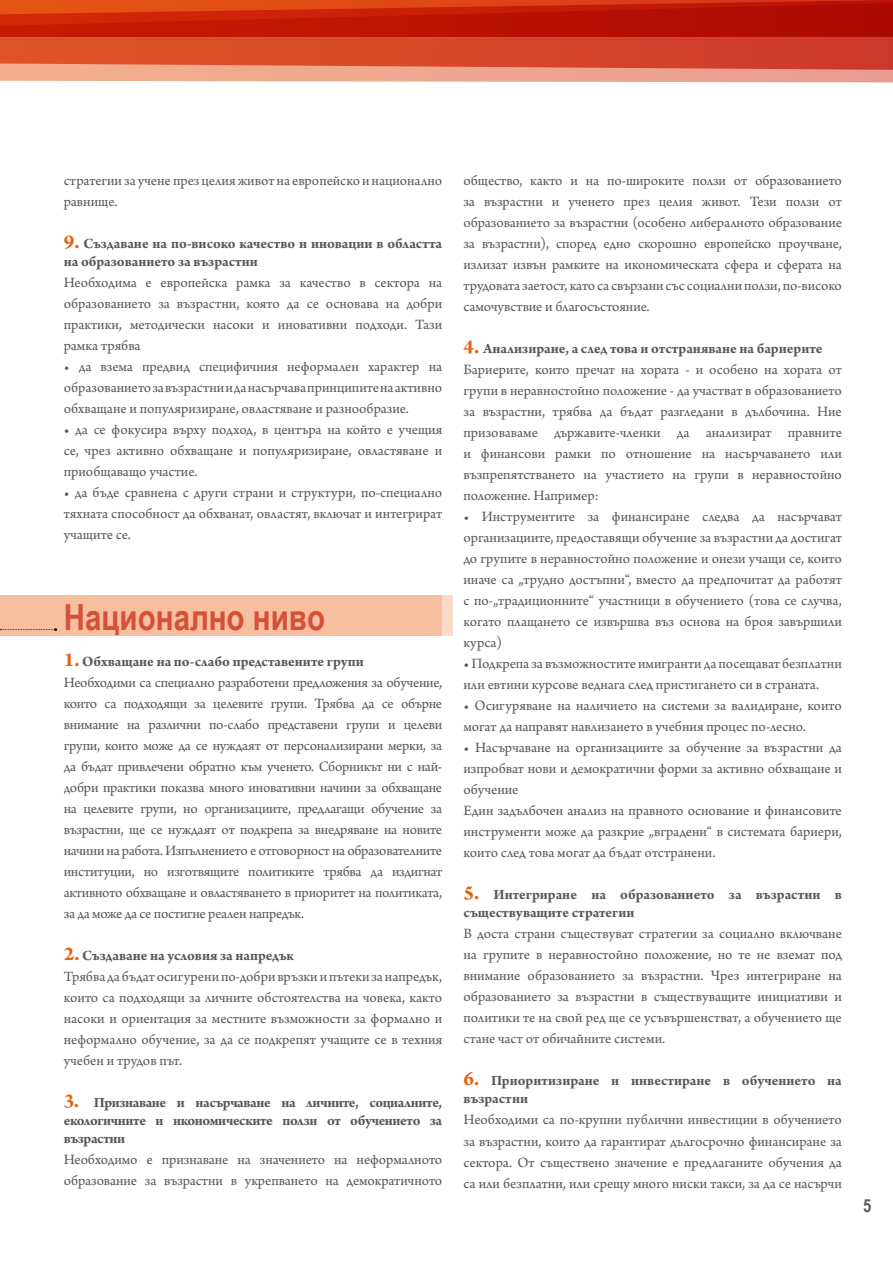
<style>
.page{position:relative;width:893px;height:1263px;background:#fff}
.page>*{position:absolute;margin:0;border:0;box-sizing:border-box;transform-origin:0 0}
.t1{font:700 36px "Arial Narrow";color:#d65038}
.t2{font:700 18px "Arial Narrow";color:#58585a}
.t3{font:15px/21px "Arno Pro";letter-spacing:-.005em;color:#58585a}
.t4{font:700 15px/18px "Arno Pro";letter-spacing:-.005em;color:#58585a}
.s1{font-size:21px;color:#e95e0f}
.s2{font-weight:700;font-size:21px;color:#e95e0f}
.s3{font-weight:700}
</style>
<div class="page">
<svg style="left:0;top:0;width:893px;height:3px;background:#db4114"></svg>
<svg style="left:0;top:3px;width:893px;height:79px;background:#d1472e"></svg>
<div style="left:0;top:595px;width:452px;height:40px;background:#f6bfa0"></div>
<svg style="left:0;top:628px;width:57px;height:3px"></svg>
<p class="t3" style="left:64px;top:171px;width:380px">стратегии за учене през целия живот на европейско и национално равнище.</p>
<p class="t4" style="left:64px;top:236px;width:380px"><span class="s1">9.</span> Създаване на по-високо качество и иновации в областта на образованието за възрастни</p>
<p class="t3" style="left:64px;top:273px;width:380px;text-align:justify">Необходима е европейска рамка за качество в сектора на образованието за възрастни, която да се основава на добри практики, методически насоки и иновативни подходи. Тази рамка трябва</p>
<p class="t3" style="left:64px;top:357px;width:380px;text-align:justify">• да взема предвид специфичния неформален характер на образованието за възрастни и да насърчава принципите на активно обхващане и популяризиране, овластяване и разнообразие.</p>
<p class="t3" style="left:64px;top:420px;width:380px;text-align:justify">• да се фокусира върху подход, в центъра на който е учещия се, чрез активно обхващане и популяризиране, овластяване и приобщаващо участие.</p>
<p class="t3" style="left:64px;top:483px;width:380px;text-align:justify">• да бъде сравнена с други страни и структури, по-специално тяхната способност да обхванат, овластят, включат и интегрират учащите се.</p>
<h1 class="t1" style="left:64px;top:590px;width:263px">Национално ниво</h1>
<p class="t3" style="left:64px;top:652px;width:380px"><span class="s2">1.</span> <span class="s3">Обхващане на по-слабо представените групи<br></span>Необходими са специално разработени предложения за обучение, които са подходящи за целевите групи. Трябва да се обърне внимание на различни по-слабо представени групи и целеви групи, които може да се нуждаят от персонализирани мерки, за да бъдат привлечени обратно към ученето. Сборникът ни с най&shy;добри практики показва много иновативни начини за обхващане на целевите групи, но организациите, предлагащи обучение за възрастни, ще се нуждаят от подкрепа за внедряване на новите начини на работа. Изпълнението е отговорност на образователните институции, но изготвящите политиките трябва да издигнат активното обхващане и овластяването в приоритет на политиката, за да може да се постигне реален напредък.</p>
<p class="t3" style="left:64px;top:946px;width:380px"><span class="s2">2.</span> <span class="s3">Създаване на условия за напредък<br></span>Трябва да бъдат осигурени по-добри връзки и пътеки за напредък, които са подходящи за личните обстоятелства на човека, както насоки и ориентация за местните възможности за формално и неформално обучение, за да се подкрепят учащите се в техния учебен и трудов път.</p>
<p class="t4" style="left:64px;top:1094px;width:380px;text-align:justify"><span class="s1">3.</span> Признаване и насърчаване на личните, социалните, екологичните и икономическите ползи от обучението за възрастни</p>
<p class="t3" style="left:64px;top:1150px;width:380px">Необходимо е признаване на значението на неформалното образование за възрастни в укрепването на демократичното</p>
<p class="t3" style="left:463px;top:171px;width:380px;text-align:justify">общество, както и на по-широките ползи от образованието за възрастни и ученето през целия живот. Тези ползи от образованието за възрастни (особено либералното образование за възрастни), според едно скорошно европейско проучване, излизат извън рамките на икономическата сфера и сферата на трудовата заетост, като са свързани със социални ползи, по-високо самочувствие и благосъстояние.</p>
<p class="t3" style="left:463px;top:339px;width:380px"><span class="s2">4.</span> <span class="s3">Анализиране, а след това и отстраняване на бариерите </span>Бариерите, които пречат на хората - и особено на хората от групи в неравностойно положение - да участват в образованието за възрастни, трябва да бъдат разгледани в дълбочина. Ние призоваваме държавите-членки да анализират правните и финансови рамки по отношение на насърчаването или възпрепятстването на участието на групи в неравностойно положение. Например:</p>
<p class="t3" style="left:463px;top:507px;width:380px;text-align:justify">• Инструментите за финансиране следва да насърчават организациите, предоставящи обучение за възрастни да достигат до групите в неравностойно положение и онези учащи се, които иначе са „трудно достъпни“, вместо да предпочитат да работят с по-„традиционните“ участници в обучението (това се случва, когато плащането се извършва въз основа на броя завършили курса)</p>
<p class="t3" style="left:463px;top:654px;width:380px">• Подкрепа за възможностите имигранти да посещават безплатни или евтини курсове веднага след пристигането си в страната.</p>
<p class="t3" style="left:463px;top:696px;width:380px">• Осигуряване на наличието на системи за валидиране, които могат да направят навлизането в учебния процес по-лесно.</p>
<p class="t3" style="left:463px;top:738px;width:380px">• Насърчаване на организациите за обучение за възрастни да изпробват нови и демократични форми за активно обхващане и обучение<br>Един задълбочен анализ на правното основание и финансовите инструменти може да разкрие „вградени“ в системата бариери, които след това могат да бъдат отстранени.</p>
<p class="t4" style="left:463px;top:887px;width:380px"><span class="s1">5.</span> Интегриране на образованието за възрастни в съществуващите стратегии</p>
<p class="t3" style="left:463px;top:924px;width:380px;text-align:justify">В доста страни съществуват стратегии за социално включване на групите в неравностойно положение, но те не вземат под внимание образованието за възрастни. Чрез интегриране на образованието за възрастни в съществуващите инициативи и политики те на свой ред ще се усъвършенстват, а обучението ще стане част от обичайните системи.</p>
<p class="t4" style="left:463px;top:1073px;width:380px"><span class="s1">6.</span> Приоритизиране и инвестиране в обучението на възрастни</p>
<p class="t3" style="left:463px;top:1110px;width:380px;text-align:justify">Необходими са по-крупни публични инвестиции в обучението за възрастни, които да гарантират дългосрочно финансиране за сектора. От съществено значение е предлаганите обучения да са или безплатни, или срещу много ниски такси, за да се насърчи</p>
<p class="t2" style="left:863px;top:1192px;width:10px">5</p>
</div>
